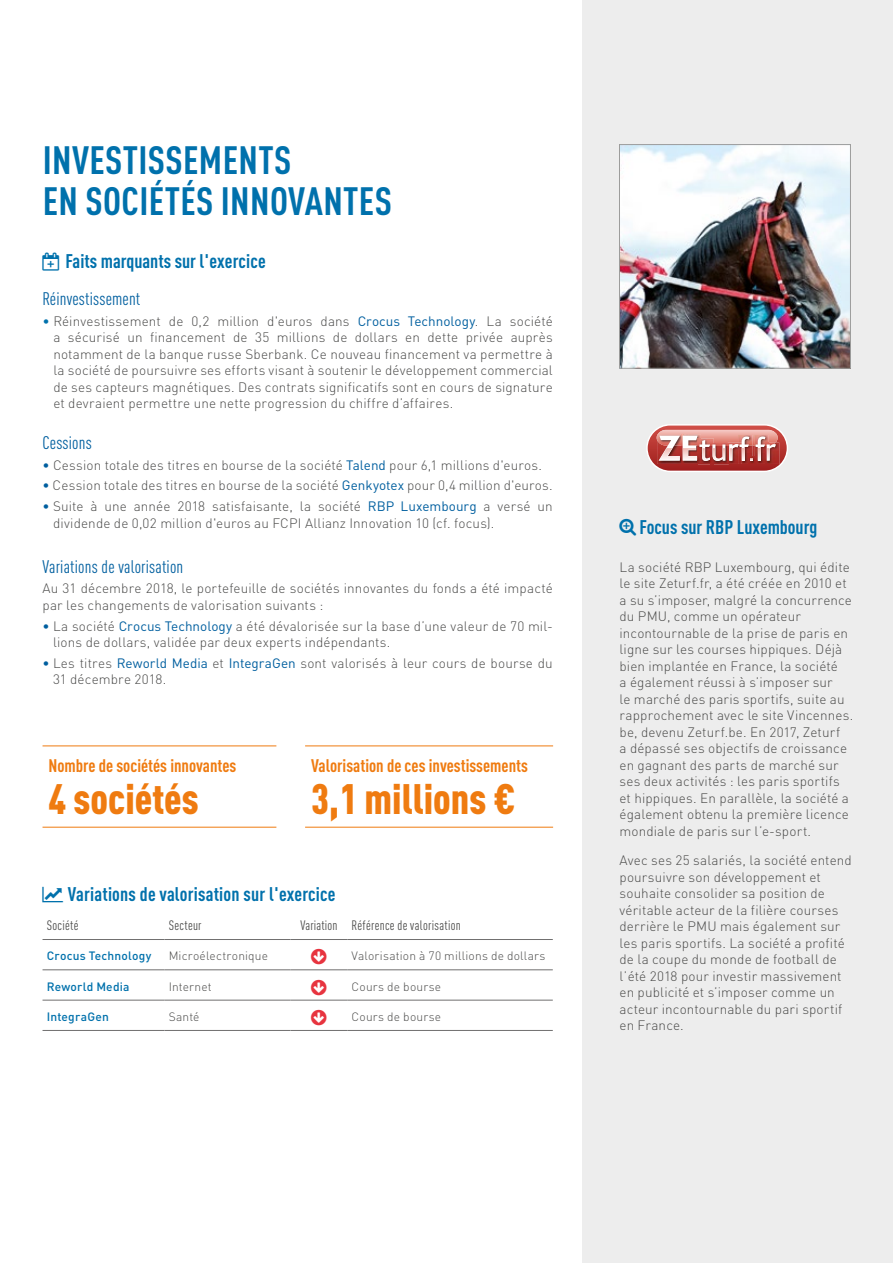
<style>
.page{position:relative;width:893px;height:1263px;background:#fff}
.page>*{position:absolute;margin:0;border:0;box-sizing:border-box;transform-origin:0 0}
.t1{font:900 condensed 42px "DIN Pro";color:#ef7b10}
.t2{font:700 condensed 39px/40.5px "DIN Pro";letter-spacing:.01em;color:#0071ac}
.t3{font:700 condensed 19.5px "DIN Pro";color:#0071ac}
.t4{font:700 condensed 18px "DIN Pro";color:#ef7b10}
.t5{font:condensed 18px "DIN Pro";letter-spacing:.01em;color:#005f9f}
.t6{font:300 13.5px/16.5px "DIN Pro";letter-spacing:.01em;color:#4a4a49}
.t7{font:condensed 13.5px "DIN Pro";letter-spacing:.02em;color:#4a4a49}
.t8{font:300 12px "DIN Pro";letter-spacing:.015em;color:#4a4a49}
.t9{font:500 12px "DIN Pro";letter-spacing:.015em;color:#0071ac}
.s1{color:#0071ac}
.s2{font-weight:400;color:#005f9f}
</style>
<div class="page">
<div style="left:583px;top:0;width:310px;height:1263px;background:#ededed"></div>
<hr style="left:43px;top:745px;width:233px;height:1px;background:#ef7b10">
<hr style="left:305px;top:745px;width:248px;height:1px;background:#ef7b10">
<hr style="left:43px;top:827px;width:233px;height:1px;background:#ef7b10">
<hr style="left:305px;top:827px;width:248px;height:1px;background:#ef7b10">
<hr style="left:43px;top:939px;width:121px;height:1px;background:#706f6f">
<hr style="left:164px;top:939px;width:127px;height:1px;background:#706f6f">
<hr style="left:291px;top:939px;width:56px;height:1px;background:#706f6f">
<hr style="left:347px;top:939px;width:206px;height:1px;background:#706f6f">
<hr style="left:43px;top:969px;width:121px;height:1px;background:#706f6f">
<hr style="left:164px;top:969px;width:127px;height:1px;background:#706f6f">
<hr style="left:291px;top:969px;width:56px;height:1px;background:#706f6f">
<hr style="left:347px;top:969px;width:206px;height:1px;background:#706f6f">
<hr style="left:43px;top:1000px;width:121px;height:1px;background:#706f6f">
<hr style="left:164px;top:1000px;width:127px;height:1px;background:#706f6f">
<hr style="left:291px;top:1000px;width:56px;height:1px;background:#706f6f">
<hr style="left:347px;top:1000px;width:206px;height:1px;background:#706f6f">
<hr style="left:43px;top:1030px;width:121px;height:1px;background:#706f6f">
<hr style="left:164px;top:1030px;width:127px;height:1px;background:#706f6f">
<hr style="left:291px;top:1030px;width:56px;height:1px;background:#706f6f">
<hr style="left:347px;top:1030px;width:206px;height:1px;background:#706f6f">
<svg style="left:646px;top:424px;width:142px;height:48px;background:#cd827e"></svg>
<img style="left:621px;top:146px;width:228px;height:220px">
<div style="left:619px;top:144px;width:232px;height:224px;border:1px solid #9d9d9c"></div>
<h2 class="t2" style="left:43px;top:137px;width:351px">INVESTISSEMENTS<br>EN SOCIÉTÉS INNOVANTES</h2>
<h3 class="t3" style="left:43px;top:247px;width:225px">❑ Faits marquants sur l'exercice</h3>
<h3 class="t5" style="left:43px;top:286px;width:99px">Réinvestissement</h3>
<p class="t6" style="left:53px;top:311px;width:501px;text-align:justify;text-indent:-11px"><span class="s1">•</span> Réinvestissement de 0,2 million d'euros dans <span class="s2">Crocus Technology</span>. La société a sécurisé un financement de 35 millions de dollars en dette privée auprès notamment de la banque russe Sberbank. Ce nouveau financement va permettre à la société de poursuivre ses efforts visant à soutenir le développement commercial de ses capteurs magnétiques. Des contrats significatifs sont en cours de signature et devraient permettre une nette progression du chiffre d’affaires.</p>
<h3 class="t5" style="left:43px;top:430px;width:51px">Cessions</h3>
<p class="t6" style="left:43px;top:455px;width:501px"><span class="s2">•</span> Cession totale des titres en bourse de la société <span class="s2">Talend</span> pour 6,1 millions d'euros.</p>
<p class="t6" style="left:43px;top:476px;width:512px"><span class="s2">•</span> Cession totale des titres en bourse de la société <span class="s2">Genkyotex</span> pour 0,4 million d'euros.</p>
<p class="t6" style="left:53px;top:497px;width:501px;text-indent:-10px"><span class="s2">•</span> Suite à une année 2018 satisfaisante, la société <span class="s2">RBP Luxembourg</span> a versé un dividende de 0,02 million d'euros au FCPI Allianz Innovation 10 (cf. focus).</p>
<h3 class="t5" style="left:43px;top:553px;width:142px">Variations de valorisation</h3>
<p class="t6" style="left:43px;top:579px;width:512px">Au 31 décembre 2018, le portefeuille de sociétés innovantes du fonds a été impacté par les changements de valorisation suivants :</p>
<p class="t6" style="left:53px;top:616px;width:501px;text-indent:-10px"><span class="s2">•</span> La société <span class="s2">Crocus Technology</span> a été dévalorisée sur la base d’une valeur de 70 mil&shy;lions de dollars, validée par deux experts indépendants.</p>
<p class="t6" style="left:53px;top:654px;width:501px;text-indent:-10px"><span class="s2">•</span> Les titres <span class="s2">Reworld Media</span> et <span class="s2">IntegraGen</span> sont valorisés à leur cours de bourse du<br>31 décembre 2018.</p>
<h3 class="t4" style="left:49px;top:752px;width:189px">Nombre de sociétés innovantes</h3>
<h1 class="t1" style="left:49px;top:767px;width:152px">4 sociétés</h1>
<h3 class="t4" style="left:311px;top:752px;width:218px">Valorisation de ces investissements</h3>
<h1 class="t1" style="left:311px;top:767px;width:206px">3,1 millions €</h1>
<h3 class="t3" style="left:68px;top:879px;width:269px">Variations de valorisation sur l'exercice</h3>
<p class="t7" style="left:47px;top:915px;width:33px">Société</p>
<p class="t7" style="left:169px;top:915px;width:34px">Secteur</p>
<p class="t7" style="left:300px;top:915px;width:162px">Variation Référence de valorisation</p>
<p class="t9" style="left:47px;top:946px;width:106px">Crocus Technology</p>
<p class="t8" style="left:169px;top:947px;width:101px">Microélectronique</p>
<p class="t8" style="left:351px;top:947px;width:195px">Valorisation à 70 millions de dollars</p>
<p class="t9" style="left:47px;top:976px;width:84px">Reworld Media</p>
<p class="t8" style="left:169px;top:977px;width:45px">Internet</p>
<p class="t8" style="left:351px;top:977px;width:91px">Cours de bourse</p>
<p class="t9" style="left:47px;top:1007px;width:64px">IntegraGen</p>
<p class="t8" style="left:169px;top:1007px;width:32px">Santé</p>
<p class="t8" style="left:351px;top:1007px;width:91px">Cours de bourse</p>
<h3 class="t3" style="left:639px;top:512px;width:179px">Focus sur RBP Luxembourg</h3>
<p class="t6" style="left:619px;top:557px;width:235px">La société RBP Luxembourg, qui édite le site Zeturf.fr, a été créée en 2010 et a su s’imposer, malgré la concurrence du PMU, comme un opérateur incontournable de la prise de paris en ligne sur les courses hippiques. Déjà bien implantée en France, la société<br>a également réussi à s’imposer sur<br>le marché des paris sportifs, suite au rapprochement avec le site Vincennes. be, devenu Zeturf.be. En 2017, Zeturf<br>a dépassé ses objectifs de croissance en gagnant des parts de marché sur ses deux activités : les paris sportifs et hippiques. En parallèle, la société a également obtenu la première licence mondiale de paris sur l’e-sport.</p>
<p class="t6" style="left:619px;top:851px;width:234px">Avec ses 25 salariés, la société entend poursuivre son développement et souhaite consolider sa position de véritable acteur de la filière courses derrière le PMU mais également sur les paris sportifs. La société a profité de la coupe du monde de football de l’été 2018 pour investir massivement en publicité et s’imposer comme un acteur incontournable du pari sportif en France.</p>
</div>
